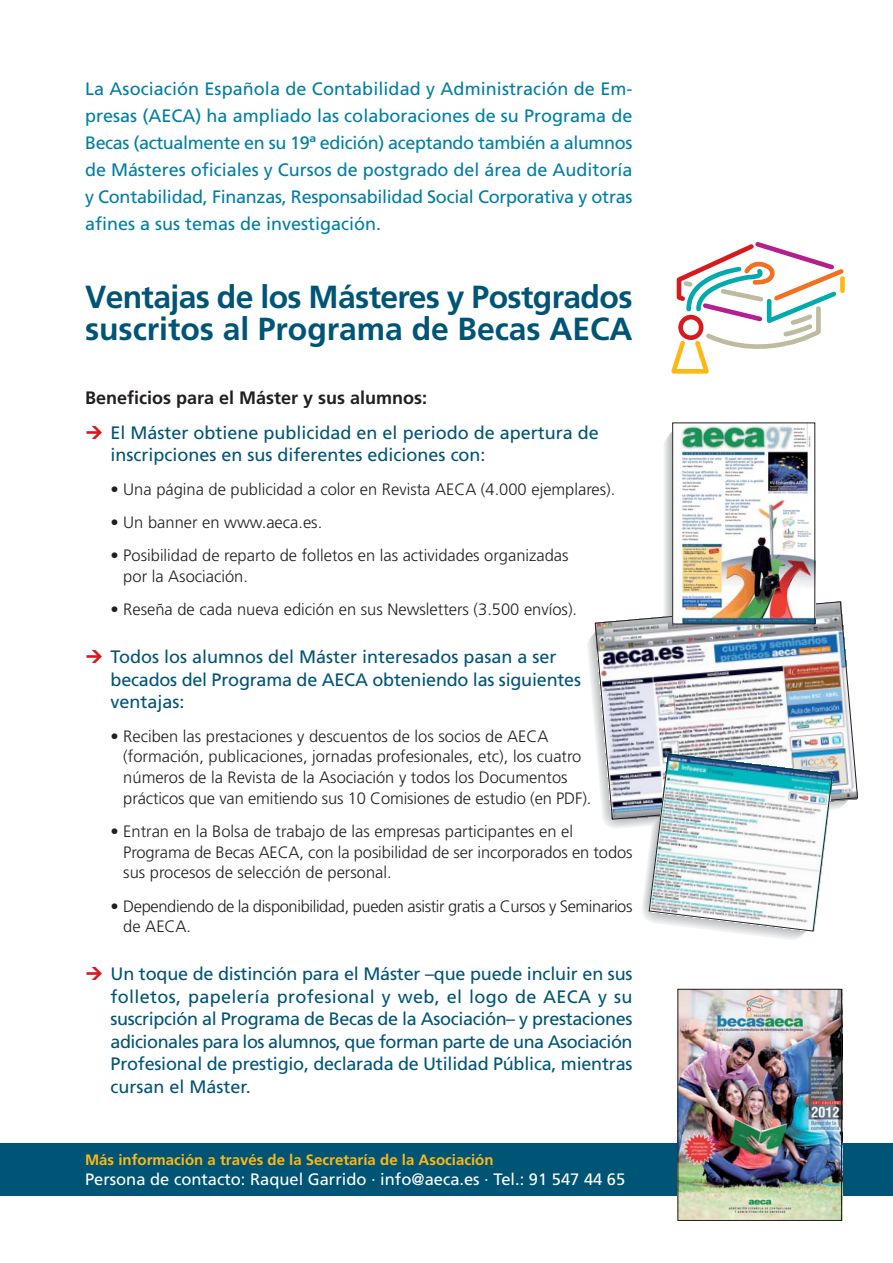
<style>
.page{position:relative;width:893px;height:1263px;background:#fff}
.page>*{position:absolute;margin:0;border:0;box-sizing:border-box;transform-origin:0 0}
.t1{font:700 31.95px/32px "Frutiger";letter-spacing:-.02em;color:#005476}
.t2{font:18px/22.5px "Frutiger";color:#005476}
.t3{font:18px/26.8px "Frutiger";color:#007ea4;text-align:justify}
.t4{font:700 18px "Frutiger";color:#231f20}
.t5{font:300 16.5px/20.7px "Frutiger";color:#231f20}
.t6{font:300 16.5px/20.7px "Frutiger";letter-spacing:-.025em;color:#231f20}
.t7{font:16.5px "Frutiger";color:#fff}
.t8{font:700 15px "Frutiger";color:#fdb813}
</style>
<div class="page">
<svg style="left:603px;top:423px;width:213px;height:497px"></svg>
<div style="left:0;top:1143px;width:893px;height:52px;background:#005476"></div>
<svg style="left:671px;top:242px;width:174px;height:132px"></svg>
<img style="left:594px;top:601px;width:264px;height:219px">
<img style="left:648px;top:754px;width:185px;height:178px">
<img style="left:674px;top:425px;width:139px;height:197px">
<div style="left:672px;top:423px;width:143px;height:201px;border:1px solid #231f20"></div>
<img style="left:680px;top:991px;width:160px;height:228px">
<div style="left:678px;top:989px;width:164px;height:232px;border:1px solid #231f20"></div>
<p class="t3" style="left:85px;top:77px;width:549px">La Asociación Española de Contabilidad y Administración de Em&shy;presas (AECA) ha ampliado las colaboraciones de su Programa de Becas (actualmente en su 19ª edición) aceptando también a alumnos de Másteres oficiales y Cursos de postgrado del área de Auditoría y Contabilidad, Finanzas, Responsabilidad Social Corporativa y otras afines a sus temas de investigación.</p>
<h1 class="t1" style="left:85px;top:284px;width:549px">Ventajas de los Másteres y Postgrados suscritos al Programa de Becas AECA</h1>
<p class="t4" style="left:85px;top:390px;width:344px">Beneficios para el Máster y sus alumnos:</p>
<p class="t2" style="left:111px;top:423px;width:490px">El Máster obtiene publicidad en el periodo de apertura de inscripciones en sus diferentes ediciones con:</p>
<p class="t5" style="left:111px;top:480px;width:506px">• Una página de publicidad a color en Revista AECA (4.000 ejemplares).</p>
<p class="t5" style="left:111px;top:513px;width:213px">• Un banner en www.aeca.es.</p>
<p class="t5" style="left:123px;top:546px;width:447px;text-indent:-13px">• Posibilidad de reparto de folletos en las actividades organizadas por la Asociación.</p>
<p class="t5" style="left:111px;top:601px;width:468px">• Reseña de cada nueva edición en sus Newsletters (3.500 envíos).</p>
<p class="t2" style="left:111px;top:647px;width:472px">Todos los alumnos del Máster interesados pasan a ser becados del Programa de AECA obteniendo las siguientes ventajas:</p>
<p class="t5" style="left:123px;top:727px;width:470px;text-indent:-13px">• Reciben las prestaciones y descuentos de los socios de AECA (formación, publicaciones, jornadas profesionales, etc), los cuatro números de la Revista de la Asociación y todos los Documentos prácticos que van emitiendo sus 10 Comisiones de estudio (en PDF).</p>
<p class="t5" style="left:123px;top:822px;width:511px;text-indent:-13px">• Entran en la Bolsa de trabajo de las empresas participantes en el<br>Programa de Becas AECA, con la posibilidad de ser incorporados en todos sus procesos de selección de personal.</p>
<p class="t6" style="left:123px;top:897px;width:511px;text-indent:-13px">• Dependiendo de la disponibilidad, pueden asistir gratis a Cursos y Seminarios de AECA.</p>
<p class="t2" style="left:111px;top:964px;width:523px;text-align:justify">Un toque de distinción para el Máster –que puede incluir en sus folletos, papelería profesional y web, el logo de AECA y su suscripción al Programa de Becas de la Asociación– y prestaciones adicionales para los alumnos, que forman parte de una Asociación Profesional de prestigio, declarada de Utilidad Pública, mientras cursan el Máster.</p>
<p class="t8" style="left:85px;top:1154px;width:410px">Más información a través de la Secretaría de la Asociación</p>
<p class="t7" style="left:85px;top:1172px;width:542px">Persona de contacto: Raquel Garrido · info@aeca.es · Tel.: 91 547 44 65</p>
</div>
